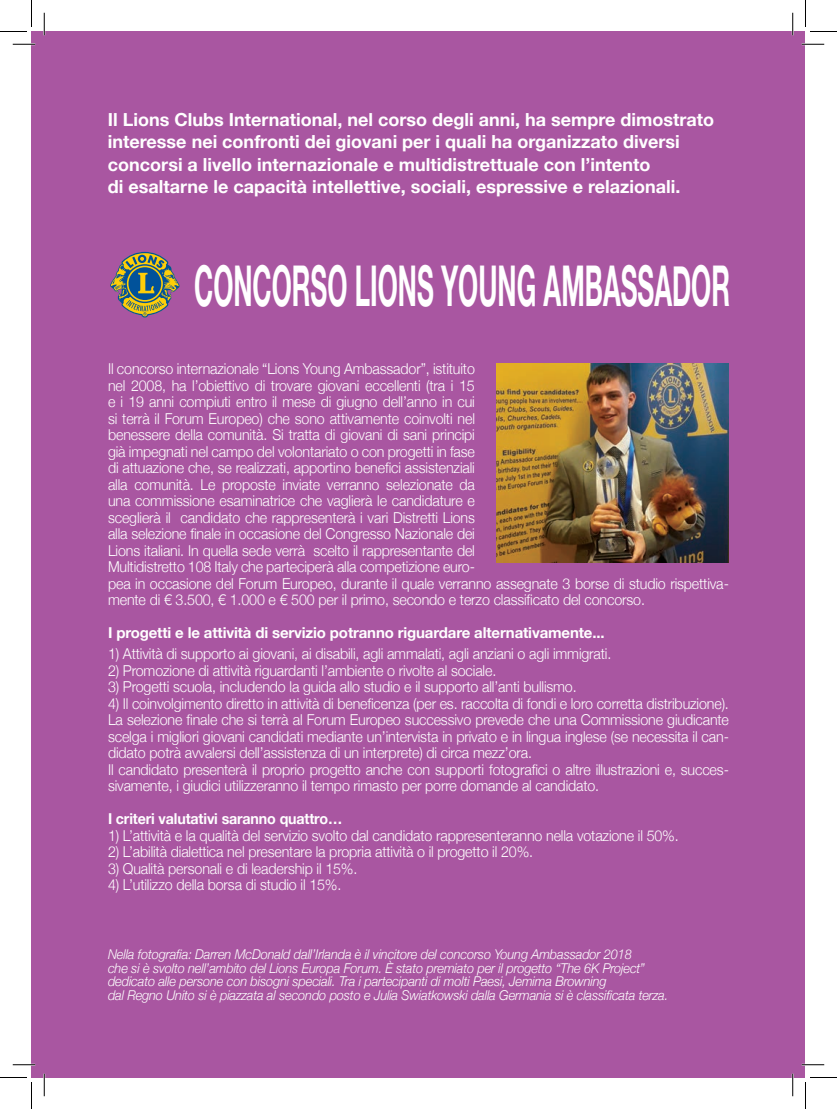
<style>
.page{position:relative;width:837px;height:1109px;background:#fff}
.page>*{position:absolute;margin:0;border:0;box-sizing:border-box;transform-origin:0 0}
.t1{font:700 56.25px "Helvetica Neue";color:#fff;scale:.46 1}
.SOTTOTITOLO{font:700 18px "Helvetica Neue";color:#fff}
.Rivista_int__10{font:300 15px/16.5px "Helvetica Neue";letter-spacing:-.01em;color:#fff;scale:.95 1}
.Rivista_int__10-2{font:700 15px "Helvetica Neue";letter-spacing:-.01em;color:#fff}
.Rivista_int__10-3{font:700 15px "Helvetica Neue";letter-spacing:-.01em;color:#fff;scale:.95 1}
.Rivista_int__10-4{font:italic 300 13.5px "Helvetica Neue";letter-spacing:-.01em;color:#fff;scale:.95 1}
</style>
<div class="page">
<div style="left:32px;top:31px;width:773px;height:1046px;background:#a956a1"></div>
<svg style="left:110px;top:252px;width:70px;height:66px"></svg>
<img style="left:496px;top:364px;width:233px;height:199px">
<hr style="left:13px;top:43px;width:22px;height:2px;background:#fff">
<hr style="left:802px;top:43px;width:22px;height:2px;background:#fff">
<hr style="left:13px;top:1064px;width:22px;height:2px;background:#fff">
<hr style="left:802px;top:1064px;width:22px;height:2px;background:#fff">
<hr style="left:43px;top:13px;width:2px;height:22px;background:#fff">
<hr style="left:43px;top:1074px;width:2px;height:22px;background:#fff">
<hr style="left:792px;top:13px;width:2px;height:22px;background:#fff">
<hr style="left:792px;top:1074px;width:2px;height:22px;background:#fff">
<svg style="left:13px;top:44px;width:22px;height:1px"></svg>
<svg style="left:802px;top:44px;width:22px;height:1px"></svg>
<svg style="left:13px;top:1064px;width:22px;height:1px"></svg>
<svg style="left:802px;top:1064px;width:22px;height:1px"></svg>
<svg style="left:44px;top:13px;width:1px;height:22px"></svg>
<svg style="left:44px;top:1074px;width:1px;height:22px"></svg>
<svg style="left:792px;top:13px;width:1px;height:22px"></svg>
<svg style="left:792px;top:1074px;width:1px;height:22px"></svg>
<svg style="left:0;top:0;width:32px;height:32px"></svg>
<svg style="left:0;top:1077px;width:32px;height:32px"></svg>
<svg style="left:805px;top:0;width:32px;height:32px"></svg>
<svg style="left:805px;top:1077px;width:32px;height:32px"></svg>
<p class="SOTTOTITOLO" style="left:108px;top:105px;width:608px">Il Lions Clubs International, nel corso degli anni, ha sempre dimostrato</p>
<p class="SOTTOTITOLO" style="left:108px;top:128px;width:573px">interesse nei confronti dei giovani per i quali ha organizzato diversi</p>
<p class="SOTTOTITOLO" style="left:108px;top:150px;width:544px">concorsi a livello internazionale e multidistrettuale con l’intento</p>
<p class="SOTTOTITOLO" style="left:108px;top:173px;width:574px">di esaltarne le capacità intellettive, sociali, espressive e relazionali.</p>
<p class="t1" style="left:194px;top:242px;width:1166px">CONCORSO LIONS YOUNG AMBASSADOR</p>
<p class="Rivista_int__10" style="left:108px;top:360px;width:655px">Il concorso internazionale “Lions Young Ambassador”, istituito<br>nel 2008, ha l’obiettivo di trovare giovani eccellenti (tra i 15<br>e i 19 anni compiuti entro il mese di giugno dell’anno in cui<br>si terrà il Forum Europeo) che sono attivamente coinvolti nel<br>benessere della comunità. Si tratta di giovani di sani principi<br>già impegnati nel campo del volontariato o con progetti in fase<br>di attuazione che, se realizzati, apportino benefici assistenziali<br>alla comunità. Le proposte inviate verranno selezionate da<br>una commissione esaminatrice che vaglierà le candidature e<br>sceglierà il candidato che rappresenterà i vari Distretti Lions<br>alla selezione finale in occasione del Congresso Nazionale dei<br>Lions italiani. In quella sede verrà scelto il rappresentante del<br>Multidistretto 108 Italy che parteciperà alla competizione euro-<br>pea in occasione del Forum Europeo, durante il quale verranno assegnate 3 borse di studio rispettiva&shy;mente di € 3.500, € 1.000 e € 500 per il primo, secondo e terzo classificato del concorso.</p>
<p class="Rivista_int__10-2" style="left:108px;top:621px;width:498px">I progetti e le attività di servizio potranno riguardare alternativamente...</p>
<p class="Rivista_int__10" style="left:108px;top:645px;width:531px">1) Attività di supporto ai giovani, ai disabili, agli ammalati, agli anziani o agli immigrati.</p>
<p class="Rivista_int__10" style="left:108px;top:661px;width:410px">2) Promozione di attività riguardanti l’ambiente o rivolte al sociale.</p>
<p class="Rivista_int__10" style="left:108px;top:678px;width:495px">3) Progetti scuola, includendo la guida allo studio e il supporto all’anti bullismo.</p>
<p class="Rivista_int__10" style="left:108px;top:694px;width:655px">4) Il coinvolgimento diretto in attività di beneficenza (per es. raccolta di fondi e loro corretta distribuzione).</p>
<p class="Rivista_int__10" style="left:108px;top:711px;width:655px;text-align:justify">La selezione finale che si terrà al Forum Europeo successivo prevede che una Commissione giudicante scelga i migliori giovani candidati mediante un’intervista in privato e in lingua inglese (se necessita il can&shy;didato potrà avvalersi dell’assistenza di un interprete) di circa mezz’ora.</p>
<p class="Rivista_int__10" style="left:108px;top:760px;width:655px">Il candidato presenterà il proprio progetto anche con supporti fotografici o altre illustrazioni e, succes&shy;sivamente, i giudici utilizzeranno il tempo rimasto per porre domande al candidato.</p>
<p class="Rivista_int__10-3" style="left:108px;top:807px;width:248px">I criteri valutativi saranno quattro…</p>
<p class="Rivista_int__10" style="left:108px;top:826px;width:602px">1) L’attività e la qualità del servizio svolto dal candidato rappresenteranno nella votazione il 50%.</p>
<p class="Rivista_int__10" style="left:108px;top:843px;width:449px">2) L’abilità dialettica nel presentare la propria attività o il progetto il 20%.</p>
<p class="Rivista_int__10" style="left:108px;top:859px;width:264px">3) Qualità personali e di leadership il 15%.</p>
<p class="Rivista_int__10" style="left:108px;top:876px;width:247px">4) L’utilizzo della borsa di studio il 15%.</p>
<p class="Rivista_int__10-4" style="left:108px;top:944px;width:553px">Nella fotografia: Darren McDonald dall’Irlanda è il vincitore del concorso Young Ambassador 2018</p>
<p class="Rivista_int__10-4" style="left:108px;top:958px;width:567px">che si è svolto nell’ambito del Lions Europa Forum. È stato premiato per il progetto “The 6K Project”</p>
<p class="Rivista_int__10-4" style="left:108px;top:971px;width:526px">dedicato alle persone con bisogni speciali. Tra i partecipanti di molti Paesi, Jemima Browning</p>
<p class="Rivista_int__10-4" style="left:108px;top:985px;width:591px">dal Regno Unito si è piazzata al secondo posto e Julia Swiatkowski dalla Germania si è classificata terza.</p>
</div>
